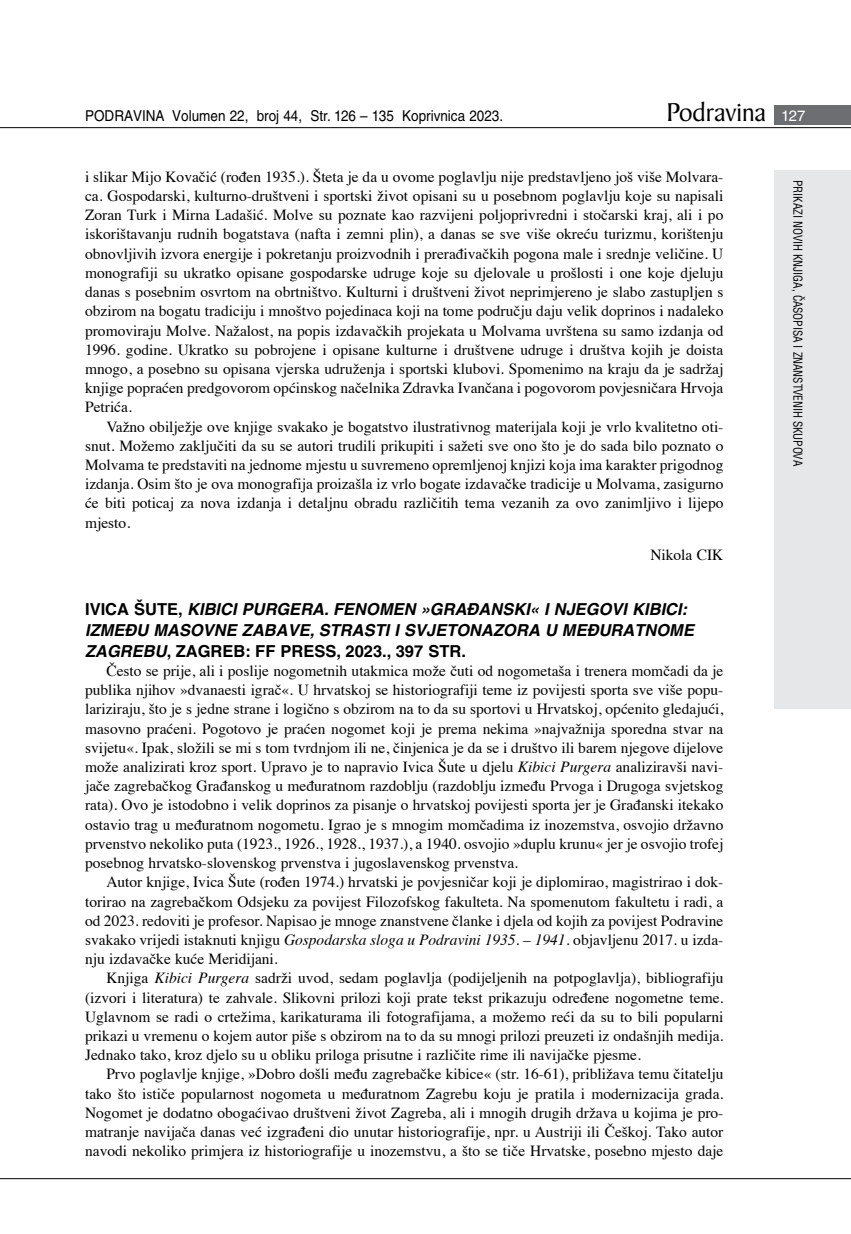
<style>
.page{position:relative;width:851px;height:1234px;background:#fff}
.page>*{position:absolute;margin:0;border:0;box-sizing:border-box;transform-origin:0 0}
.t1{font:27.6px "Baker Signet BT";color:#000}
.t2{font:italic 700 16.5px/21px "Helvetica LT Skin 29";color:#000}
.t3{font:15.45px/19.2px "Times";color:#000;text-align:justify}
.t4{font:15px "Helvetica LT Skin 29";color:#000;scale:.9 1}
.t5{font:condensed 12px "Helvetica LT Skin 29";letter-spacing:-.005em;color:#000;scale:.95 1}
.s1{font-family:"Helvetica LT Skin 29";font-size:15px;color:#fff}
.s2{font-style:normal}
.s3{font-style:italic}
</style>
<div class="page">
<div style="left:774px;top:170px;width:76px;height:538px;background:#e6e7e8"></div>
<div style="left:774px;top:105px;width:76px;height:19px;background:#6d6e71"></div>
<hr style="left:0;top:127px;width:850px;height:1px;background:#000">
<hr style="left:0;top:1177px;width:850px;height:1px;background:#000">
<p class="t4" style="left:85px;top:107px;width:466px">PODRAVINA Volumen 22, broj 44, Str. 126 – 135 Koprivnica 2023.</p>
<h1 class="t1" style="left:666px;top:95px;width:141px">Podravina <span class="s1">127</span></h1>
<p class="t3" style="left:85px;top:166px;width:639px">i slikar Mijo Kovačić (rođen 1935.). Šteta je da u ovome poglavlju nije predstavljeno još više Molvara-</p>
<p class="t3" style="left:85px;top:185px;width:639px">ca. Gospodarski, kulturno-društveni i sportski život opisani su u posebnom poglavlju koje su napisali Zoran Turk i Mirna Ladašić. Molve su poznate kao razvijeni poljoprivredni i stočarski kraj, ali i po iskorištavanju rudnih bogatstava (nafta i zemni plin), a danas se sve više okreću turizmu, korištenju obnovljivih izvora energije i pokretanju proizvodnih i prerađivačkih pogona male i srednje veličine. U monografiji su ukratko opisane gospodarske udruge koje su djelovale u prošlosti i one koje djeluju danas s posebnim osvrtom na obrtništvo. Kulturni i društveni život neprimjereno je slabo zastupljen s obzirom na bogatu tradiciju i mnoštvo pojedinaca koji na tome području daju velik doprinos i nadaleko promoviraju Molve. Nažalost, na popis izdavačkih projekata u Molvama uvrštena su samo izdanja od 1996. godine. Ukratko su pobrojene i opisane kulturne i društvene udruge i društva kojih je doista mnogo, a posebno su opisana vjerska udruženja i sportski klubovi. Spomenimo na kraju da je sadržaj knjige popraćen predgovorom općinskog načelnika Zdravka Ivančana i pogovorom povjesničara Hrvoja Petrića.</p>
<p class="t3" style="left:85px;top:415px;width:639px;text-indent:21px">Važno obilježje ove knjige svakako je bogatstvo ilustrativnog materijala koji je vrlo kvalitetno oti&shy;snut. Možemo zaključiti da su se autori trudili prikupiti i sažeti sve ono što je do sada bilo poznato o Molvama te predstaviti na jednome mjestu u suvremeno opremljenoj knjizi koja ima karakter prigodnog izdanja. Osim što je ova monografija proizašla iz vrlo bogate izdavačke tradicije u Molvama, zasigurno će biti poticaj za nova izdanja i detaljnu obradu različitih tema vezanih za ovo zanimljivo i lijepo mjesto.</p>
<p class="t3" style="left:650px;top:543px;width:74px">Nikola CIK</p>
<p class="t2" style="left:85px;top:598px;width:614px"><span class="s2">I V I C A Š U T E ,</span> KIBICI PURGERA.FENOMEN »GRAĐANSKI« I NJEGOVI KIBICI:<br>IZMEĐU MASOVNE ZABAVE,STRASTI I SVJETONAZORA U MEĐURATNOME<br>ZAGREBU<span class="s2">, ZAGREB: FF PRESS, 2023., 397 STR.</span></p>
<p class="t3" style="left:85px;top:659px;width:639px;text-indent:21px">Često se prije, ali i poslije nogometnih utakmica može čuti od nogometaša i trenera momčadi da je publika njihov »dvanaesti igrač«. U hrvatskoj se historiografiji teme iz povijesti sporta sve više popu&shy;lariziraju, što je s jedne strane i logično s obzirom na to da su sportovi u Hrvatskoj, općenito gledajući, masovno praćeni. Pogotovo je praćen nogomet koji je prema nekima »najvažnija sporedna stvar na svijetu«. Ipak, složili se mi s tom tvrdnjom ili ne, činjenica je da se i društvo ili barem njegove dijelove može analizirati kroz sport. Upravo je to napravio Ivica Šute u djelu <span class="s3">Kibici Purgera</span> analiziravši navi&shy;jače zagrebačkog Građanskog u međuratnom razdoblju (razdoblju između Prvoga i Drugoga svjetskog rata). Ovo je istodobno i velik doprinos za pisanje o hrvatskoj povijesti sporta jer je Građanski itekako ostavio trag u međuratnom nogometu. Igrao je s mnogim momčadima iz inozemstva, osvojio državno prvenstvo nekoliko puta (1923., 1926., 1928., 1937.), a 1940. osvojio »duplu krunu« jer je osvojio trofej posebnog hrvatsko-slovenskog prvenstva i jugoslavenskog prvenstva.</p>
<p class="t3" style="left:85px;top:871px;width:639px;text-indent:21px">Autor knjige, Ivica Šute (rođen 1974.) hrvatski je povjesničar koji je diplomirao, magistrirao i dok&shy;torirao na zagrebačkom Odsjeku za povijest Filozofskog fakulteta. Na spomenutom fakultetu i radi, a od 2023. redoviti je profesor. Napisao je mnoge znanstvene članke i djela od kojih za povijest Podravine svakako vrijedi istaknuti knjigu <span class="s3">Gospodarska sloga u Podravini 1935. – 1941.</span> objavljenu 2017. u izda&shy;nju izdavačke kuće Meridijani.</p>
<p class="t3" style="left:85px;top:967px;width:639px;text-indent:21px">Knjiga <span class="s3">Kibici Purgera</span> sadrži uvod, sedam poglavlja (podijeljenih na potpoglavlja), bibliografiju (izvori i literatura) te zahvale. Slikovni prilozi koji prate tekst prikazuju određene nogometne teme.<br>Uglavnom se radi o crtežima, karikaturama ili fotografijama, a možemo reći da su to bili popularni prikazi u vremenu o kojem autor piše s obzirom na to da su mnogi prilozi preuzeti iz ondašnjih medija.<br>Jednako tako, kroz djelo su u obliku priloga prisutne i različite rime ili navijačke pjesme.</p>
<p class="t3" style="left:85px;top:1063px;width:639px;text-indent:21px">Prvo poglavlje knjige, »Dobro došli među zagrebačke kibice« (str. 16-61), približava temu čitatelju tako što ističe popularnost nogometa u međuratnom Zagrebu koju je pratila i modernizacija grada.<br>Nogomet je dodatno obogaćivao društveni život Zagreba, ali i mnogih drugih država u kojima je pro&shy;matranje navijača danas već izgrađeni dio unutar historiografije, npr. u Austriji ili Češkoj. Tako autor navodi nekoliko primjera iz historiografije u inozemstvu, a što se tiče Hrvatske, posebno mjesto daje</p>
<p class="t5" style="left:805px;top:180px;width:302px;rotate:90deg">PRIKAZI NOVIH KNJIGA, ČASOPISA I ZNANSTVENIH SKUPOVA</p>
</div>
